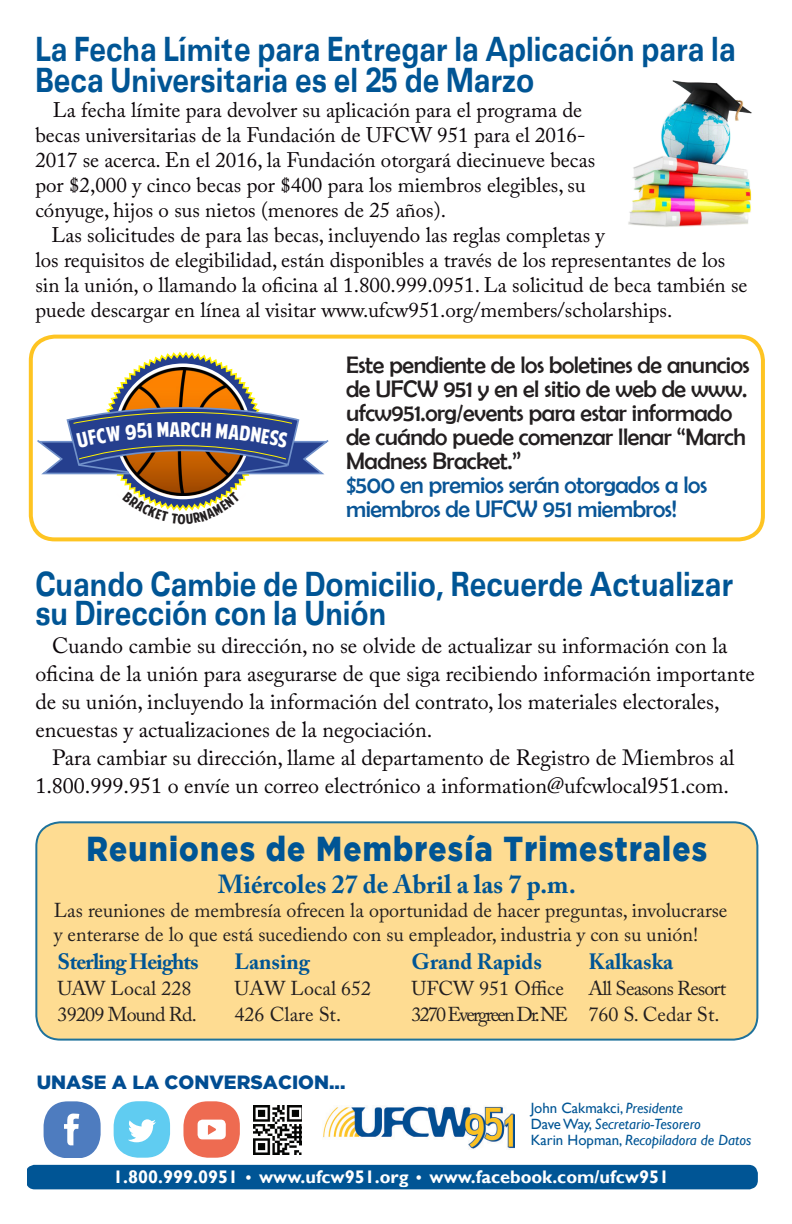
<style>
.page{position:relative;width:792px;height:1224px;background:#fff}
.page>*{position:absolute;margin:0;border:0;box-sizing:border-box;transform-origin:0 0}
.t1{font:36px/28.8px "Unique Extended BOLD";color:#005595;scale:.67 1}
.t2{font:900 34.4px "Gotham";letter-spacing:.04em;color:#005595;scale:.87 1}
.t3{font:700 26px "Adobe Caslon Pro";color:#005595}
.t4{font:24px/24px "Berlin Sans FB";letter-spacing:-.02em;color:#231f20}
.t5{font:24px/24px "Berlin Sans FB";letter-spacing:-.02em;color:#095596}
.t6{font:22.2px "Unique Light BOLD";letter-spacing:-.04em;color:#005595}
.t7{font:22px/28px "Adobe Caslon Pro";color:#0c0609}
.t8{font:700 22px "Adobe Caslon Pro";color:#005595}
.t9{font:700 22px "Adobe Caslon Pro";letter-spacing:-.04em;color:#005595}
.t10{font:21px/25px "Adobe Caslon Pro";color:#0c0609}
.t11{font:20px/24px "Adobe Caslon Pro";color:#231f20}
.t12{font:20px "Adobe Caslon Pro";letter-spacing:-.04em;color:#231f20}
.t13{font:20px "Adobe Caslon Pro";letter-spacing:-.09em;color:#231f20}
.t14{font:20px "American Purpose";color:#fff}
.t15{font:900 19.2px "Gotham";color:#014d92}
.t16{font:italic 18.2px/20.2px "Gill Sans";color:#005595}
.t17{font:700 18.2px "Gill Sans";color:#fff}
.t18{font:italic 14.8px "Gill Sans";color:#005595}
.t19{font:14.8px "Gill Sans";color:#005595}
.s1{font-style:normal}
.s2{font-style:italic}
.s3{font-family:"Unique Light BOLD";font-weight:400;font-size:16.2px}
</style>
<div class="page">
<div style="left:27px;top:1165px;width:731px;height:24px;background:#005595"></div>
<img style="left:323px;top:1106px;width:192px;height:43px">
<img style="left:254px;top:1105px;width:48px;height:50px">
<div style="left:183px;top:1101px;width:57px;height:57px;background:#ee6b51;border-radius:24px"></div>
<svg style="left:198px;top:1120px;width:28px;height:19px"></svg>
<div style="left:44px;top:1101px;width:57px;height:57px;background:#4e7cbf;border-radius:24px"></div>
<svg style="left:64px;top:1114px;width:15px;height:31px"></svg>
<div style="left:114px;top:1101px;width:56px;height:57px;background:#60ccf1;border-radius:24px"></div>
<svg style="left:128px;top:1119px;width:28px;height:23px"></svg>
<div style="left:36px;top:822px;width:721px;height:218px;background:#fedc92;border-radius:24px"></div>
<div style="left:35px;top:821px;width:723px;height:220px;border:2px solid #1e729c;border-radius:24px"></div>
<img style="left:628px;top:80px;width:124px;height:147px">
<div style="left:29px;top:335px;width:736px;height:206px;border:4px solid #fec422;border-radius:24px"></div>
<svg style="left:35px;top:350px;width:295px;height:192px"></svg>
<p class="t1" style="left:35px;top:33px;width:1047px;line-height:31.2px">La Fecha Límite para Entregar la Aplicación para la<br>Beca Universitaria es el 25 de Marzo</p>
<p class="t10" style="left:35px;top:98px;width:561px;text-indent:18px">La fecha límite para devolver su aplicación para el programa de becas universitarias de la Fundación de UFCW 951 para el 2016- 2017 se acerca. En el 2016, la Fundación otorgará diecinueve becas por $2,000 y cinco becas por $400 para los miembros elegibles, su cónyuge, hijos o sus nietos (menores de 25 años).</p>
<p class="t10" style="left:35px;top:223px;width:714px;text-indent:16px">Las solicitudes de para las becas, incluyendo las reglas completas y<br>los requisitos de elegibilidad, están disponibles a través de los representantes de los sin la unión, o llamando la oficina al 1.800.999.0951. La solicitud de beca también se puede descargar en línea al visitar www.ufcw951.org/members/scholarships.</p>
<p class="t14" style="left:180px;top:421px;width:12px">r</p>
<p class="t4" style="left:346px;top:353px;width:405px">Este pendiente de los boletines de anuncios de UFCW 951 y en el sitio de web de www. ufcw951.org/events para estar informado de cuándo puede comenzar llenar “March Madness Bracket.”</p>
<p class="t5" style="left:346px;top:473px;width:363px">$500 en premios serán otorgados a los miembros de UFCW 951 miembros!</p>
<p class="t1" style="left:35px;top:569px;width:1043px">Cuando Cambie de Domicilio, Recuerde Actualizar su Dirección con la Unión</p>
<p class="t7" style="left:35px;top:631px;width:721px;text-indent:17px">Cuando cambie su dirección, no se olvide de actualizar su información con la oficina de la unión para asegurarse de que siga recibiendo información importante de su unión, incluyendo la información del contrato, los materiales electorales, encuestas y actualizaciones de la negociación.</p>
<p class="t7" style="left:52px;top:743px;width:684px">Para cambiar su dirección, llame al departamento de Registro de Miembros al</p>
<p class="t7" style="left:35px;top:771px;width:695px">1.800.999.951 o envíe un correo electrónico a information@ufcwlocal951.com.</p>
<p class="t2" style="left:86px;top:829px;width:715px">Reuniones de Membresía Trimestrales</p>
<p class="t3" style="left:218px;top:869px;width:360px">Miércoles 27 de Abril a las 7 p.m.</p>
<p class="t11" style="left:54px;top:898px;width:675px">Las reuniones de membresía ofrecen la oportunidad de hacer preguntas, involucrarse y enterarse de lo que está sucediendo con su empleador, industria y con su unión!</p>
<p class="t9" style="left:58px;top:949px;width:143px">Sterling Heights</p>
<p class="t11" style="left:58px;top:976px;width:135px">UAW Local 228</p>
<p class="t12" style="left:58px;top:1002px;width:141px">39209 Mound Rd.</p>
<p class="t8" style="left:235px;top:949px;width:77px">Lansing</p>
<p class="t11" style="left:235px;top:976px;width:138px">UAW Local 652</p>
<p class="t11" style="left:235px;top:1002px;width:108px">426 Clare St.</p>
<p class="t6" style="left:42px;top:1070px;width:270px">JOIN THE CONVERSATION...</p>
<p class="t15" style="left:37px;top:1071px;width:310px">UNASE A LA CONVERSACION...</p>
<p class="t8" style="left:412px;top:949px;width:132px">Grand Rapids</p>
<p class="t11" style="left:412px;top:976px;width:154px">UFCW 951 Office</p>
<p class="t13" style="left:412px;top:1002px;width:158px">3270 Evergreen Dr.NE</p>
<p class="t8" style="left:588px;top:949px;width:86px">Kalkaska</p>
<p class="t12" style="left:588px;top:976px;width:139px">All Seasons Resort</p>
<p class="t11" style="left:588px;top:1002px;width:133px">760 S. Cedar St.</p>
<p class="t16" style="left:533px;top:1093px;width:212px"><span class="s1">John Cakmakci,</span> President<br><span class="s1">Dave Way,</span> Secretary-Treasurer<br><span class="s1">Karin Hopman,</span> Recorder</p>
<p class="t19" style="left:531px;top:1099px;width:154px">John Cakmakci, <span class="s2">Presidente</span></p>
<p class="t18" style="left:531px;top:1115px;width:172px"><span class="s1">Dave Way,</span> Secretario-Tesorero</p>
<p class="t18" style="left:531px;top:1131px;width:222px"><span class="s1">Karin Hopman,</span> Recopiladora de Datos</p>
<p class="t17" style="left:113px;top:1166px;width:557px">1.800.999.0951 <span class="s3">•</span> www.ufcw951.org <span class="s3">•</span> www.facebook.com/ufcw951</p>
</div>
